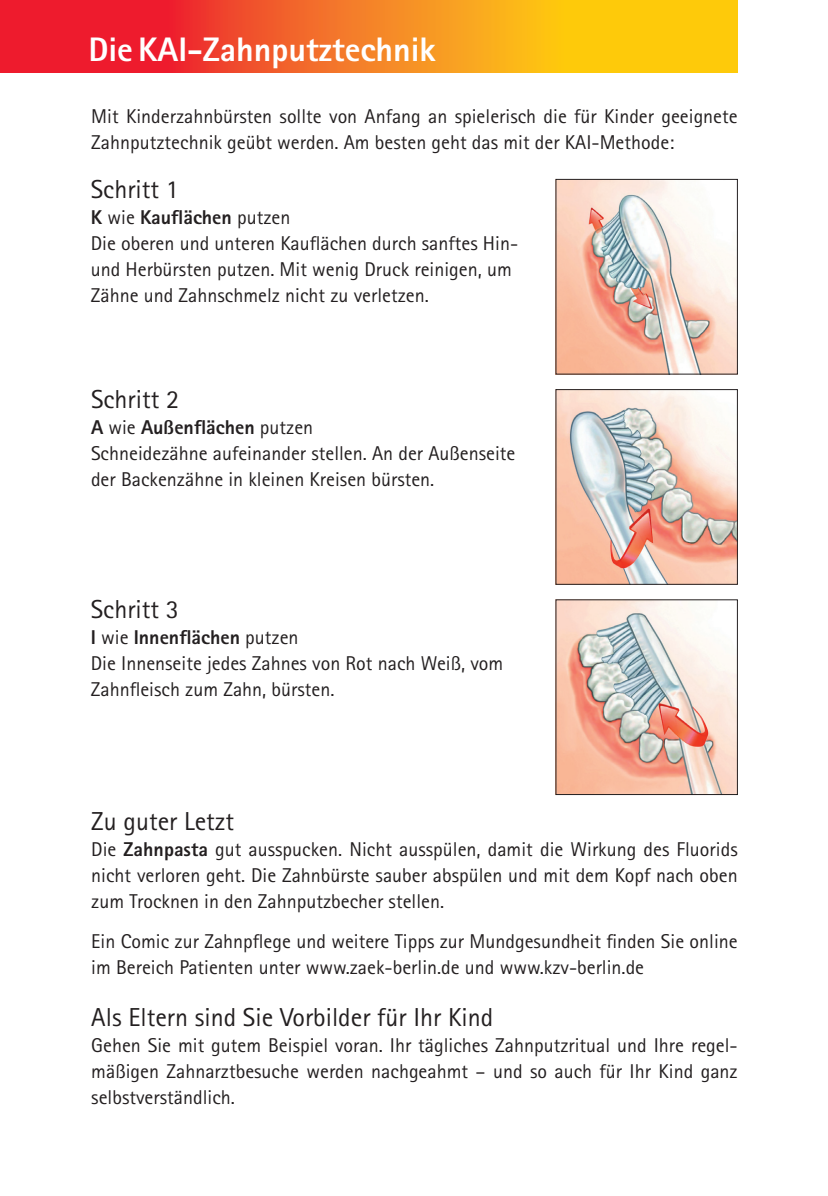
<style>
.page{position:relative;width:828px;height:1196px;background:#fff}
.page>*{position:absolute;margin:0;border:0;box-sizing:border-box;transform-origin:0 0}
.t1{font:800 34px "Rotis Sans Serif";color:#fff}
.t2{font:26px "Rotis Sans Serif";color:#231f20}
.t3{font:20px/26px "Rotis Sans Serif";color:#231f20}
.s1{font-weight:800}
</style>
<div class="page">
<img style="left:558px;top:391px;width:178px;height:192px">
<img style="left:558px;top:601px;width:178px;height:192px">
<div style="left:556px;top:389px;width:182px;height:196px;border:1px solid #231f20"></div>
<div style="left:556px;top:599px;width:182px;height:196px;border:1px solid #231f20"></div>
<img style="left:558px;top:181px;width:178px;height:191px">
<div style="left:556px;top:179px;width:182px;height:195px;border:1px solid #231f20"></div>
<div style="left:488px;top:0;width:250px;height:73px;background:#feca0a"></div>
<div style="left:1px;top:0;width:170px;height:73px;background:#ee1b2d"></div>
<div style="left:170px;top:0;width:396px;height:73px;background:linear-gradient(to right,#ed2d33,#fecf17)"></div>
<h1 class="t1" style="left:88px;top:37px;width:349px">Die KAI-Zahnputztechnik</h1>
<p class="t3" style="left:91px;top:105px;width:648px">Mit Kinderzahnbürsten sollte von Anfang an spielerisch die für Kinder geeignete<br>Zahnputztechnik geübt werden. Am besten geht das mit der KAI-Methode:</p>
<h2 class="t2" style="left:91px;top:180px;width:90px">Schritt 1</h2>
<p class="t3" style="left:91px;top:206px;width:429px"><span class="s1">K</span> wie <span class="s1">Kauflächen</span> putzen<br>Die oberen und unteren Kauflächen durch sanftes Hin&shy;und Herbürsten putzen. Mit wenig Druck reinigen, um Zähne und Zahnschmelz nicht zu verletzen.</p>
<h2 class="t2" style="left:91px;top:390px;width:90px">Schritt 2</h2>
<p class="t3" style="left:91px;top:416px;width:426px"><span class="s1">A</span> wie <span class="s1">Außenflächen</span> putzen<br>Schneidezähne aufeinander stellen. An der Außenseite der Backenzähne in kleinen Kreisen bürsten.</p>
<h2 class="t2" style="left:91px;top:600px;width:90px">Schritt 3</h2>
<p class="t3" style="left:91px;top:626px;width:414px"><span class="s1">I</span> wie <span class="s1">Innenflächen</span> putzen<br>Die Innenseite jedes Zahnes von Rot nach Weiß, vom<br>Zahnfleisch zum Zahn, bürsten.</p>
<h2 class="t2" style="left:91px;top:812px;width:144px">Zu guter Letzt</h2>
<p class="t3" style="left:91px;top:838px;width:648px;text-align:justify">Die <span class="s1">Zahnpasta</span> gut ausspucken. Nicht ausspülen, damit die Wirkung des Fluorids nicht verloren geht. Die Zahnbürste sauber abspülen und mit dem Kopf nach oben zum Trocknen in den Zahnputzbecher stellen.</p>
<p class="t3" style="left:91px;top:930px;width:648px">Ein Comic zur Zahnpflege und weitere Tipps zur Mundgesundheit finden Sie online im Bereich Patienten unter www.zaek-berlin.de und www.kzv-berlin.de</p>
<h2 class="t2" style="left:91px;top:1008px;width:403px">Als Eltern sind Sie Vorbilder für Ihr Kind</h2>
<p class="t3" style="left:91px;top:1034px;width:648px;text-align:justify">Gehen Sie mit gutem Beispiel voran. Ihr tägliches Zahnputzritual und Ihre regel&shy;mäßigen Zahnarztbesuche werden nachgeahmt – und so auch für Ihr Kind ganz selbstverständlich.</p>
</div>
